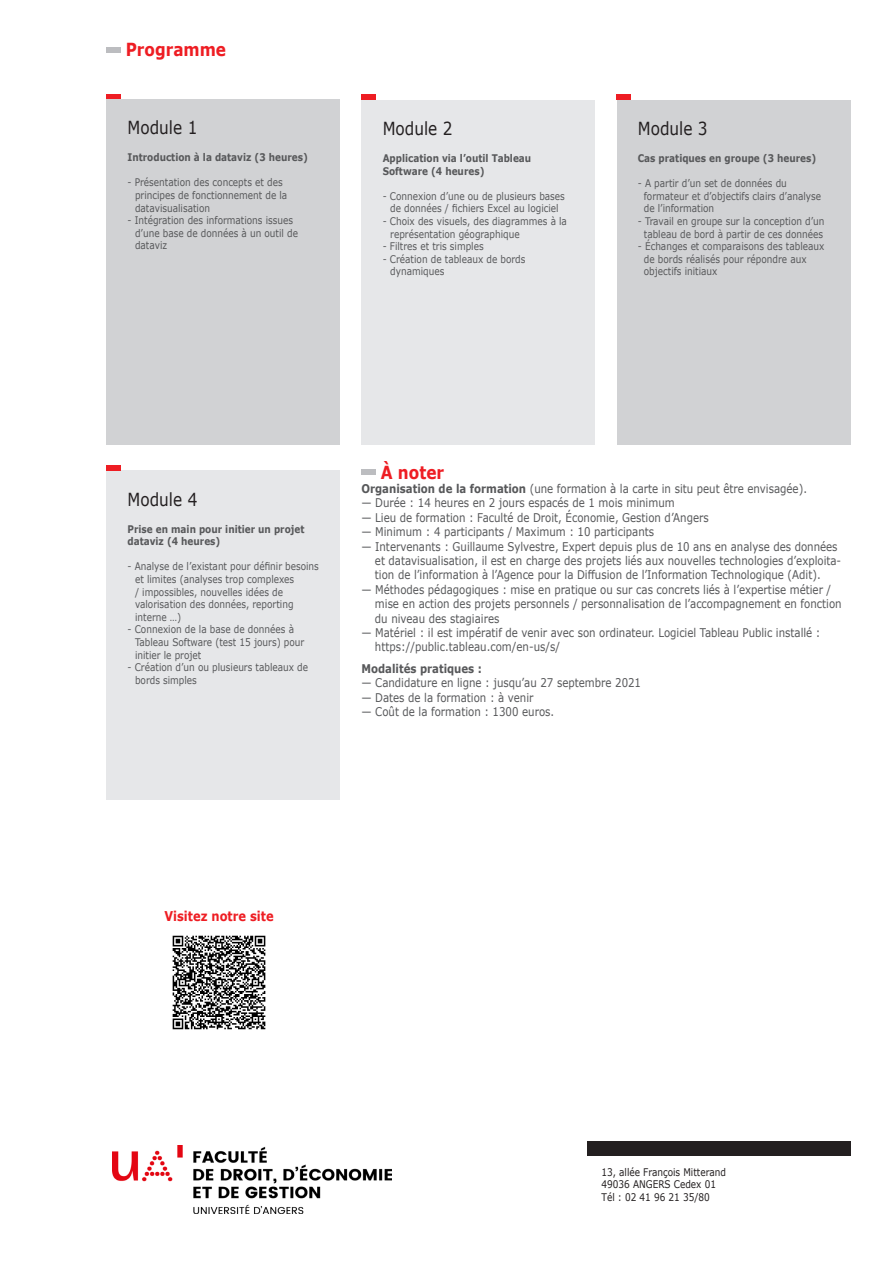
<style>
.page{position:relative;width:893px;height:1263px;background:#fff}
.page>*{position:absolute;margin:0;border:0;box-sizing:border-box;transform-origin:0 0}
.t1{font:18px "Verdana";color:#231f20;scale:.85 1}
.t2{font:700 18px "Verdana";color:#ee1d23;scale:.85 1}
.t3{font:700 13.5px "Verdana";color:#ee1d23;scale:.85 1}
.t4{font:12px/14.4px "Verdana";color:#57585a;scale:.85 1}
.t5{font:700 12px "Verdana";color:#57585a;scale:.85 1}
.t6{font:10.5px/12.6px "Verdana";color:#57585a;scale:.85 1}
.t7{font:700 10.5px/12.6px "Verdana";color:#57585a;scale:.85 1}
.t8{font:10.5px "Verdana";color:#231f20;scale:.85 1}
.s1{font-weight:700}
</style>
<div class="page">
<div style="left:106px;top:47px;width:14px;height:6px;background:#bcbdc0"></div>
<div style="left:587px;top:1142px;width:263px;height:14px;background:#231f20"></div>
<div style="left:361px;top:469px;width:15px;height:6px;background:#bcbdc0"></div>
<div style="left:106px;top:99px;width:234px;height:346px;background:#d1d2d4"></div>
<hr style="left:106px;top:95px;width:14px;height:4px;background:#ee1d23">
<div style="left:361px;top:100px;width:234px;height:345px;background:#e6e7e9"></div>
<div style="left:361px;top:94px;width:15px;height:6px;background:#ee1d23"></div>
<div style="left:617px;top:100px;width:233px;height:345px;background:#d1d2d4"></div>
<div style="left:617px;top:94px;width:14px;height:6px;background:#ee1d23"></div>
<div style="left:106px;top:470px;width:234px;height:330px;background:#e6e7e9"></div>
<div style="left:106px;top:465px;width:14px;height:5px;background:#ee1d23"></div>
<img style="left:172px;top:935px;width:94px;height:95px">
<img style="left:112px;top:1146px;width:280px;height:67px">
<h1 class="t2" style="left:126px;top:37px;width:120px">Programme</h1>
<p class="t1" style="left:128px;top:115px;width:84px">Module 1</p>
<p class="t7" style="left:128px;top:151px;width:214px">Introduction à la dataviz (3 heures)</p>
<p class="t6" style="left:135px;top:176px;width:181px;text-indent:-8px">- Présentation des concepts et des principes de fonctionnement de la datavisualisation</p>
<p class="t6" style="left:135px;top:214px;width:193px;text-indent:-8px">- Intégration des informations issues d’une base de données à un outil de dataviz</p>
<p class="t1" style="left:383px;top:116px;width:84px">Module 2</p>
<p class="t7" style="left:383px;top:152px;width:176px">Application via l’outil Tableau<br>Software (4 heures)</p>
<p class="t6" style="left:383px;top:190px;width:216px;text-align:center">- Connexion d’une ou de plusieurs bases de données / fichiers Excel au logiciel</p>
<p class="t6" style="left:390px;top:215px;width:209px;text-indent:-8px">- Choix des visuels, des diagrammes à la représentation géographique</p>
<p class="t6" style="left:383px;top:240px;width:120px">- Filtres et tris simples</p>
<p class="t6" style="left:390px;top:253px;width:161px;text-indent:-8px">- Création de tableaux de bords dynamiques</p>
<p class="t1" style="left:638px;top:116px;width:84px">Module 3</p>
<p class="t7" style="left:638px;top:152px;width:211px">Cas pratiques en groupe (3 heures)</p>
<p class="t6" style="left:644px;top:177px;width:210px;text-indent:-6px">- A partir d’un set de données du formateur et d’objectifs clairs d’analyse de l’information</p>
<p class="t6" style="left:638px;top:215px;width:221px;text-align:center">- Travail en groupe sur la conception d’un tableau de bord à partir de ces données</p>
<p class="t6" style="left:644px;top:240px;width:214px;text-indent:-6px">- Échanges et comparaisons des tableaux de bords réalisés pour répondre aux objectifs initiaux</p>
<p class="t1" style="left:128px;top:487px;width:84px">Module 4</p>
<p class="t7" style="left:128px;top:522px;width:210px">Prise en main pour initier un projet dataviz (4 heures)</p>
<p class="t6" style="left:135px;top:560px;width:218px;text-indent:-8px">- Analyse de l’existant pour définir besoins et limites (analyses trop complexes<br>/ impossibles, nouvelles idées de valorisation des données, reporting interne …)</p>
<p class="t6" style="left:135px;top:623px;width:201px;text-indent:-8px">- Connexion de la base de données à<br>Tableau Software (test 15 jours) pour initier le projet</p>
<p class="t6" style="left:135px;top:661px;width:205px;text-indent:-8px">- Création d’un ou plusieurs tableaux de bords simples</p>
<p class="t2" style="left:381px;top:459px;width:76px">À noter</p>
<p class="t4" style="left:361px;top:481px;width:526px"><span class="s1">Organisation de la formation</span> (une formation à la carte in situ peut être envisagée).</p>
<p class="t4" style="left:361px;top:496px;width:370px">— Durée : 14 heures en 2 jours espacés de 1 mois minimum</p>
<p class="t4" style="left:361px;top:510px;width:410px">— Lieu de formation : Faculté de Droit, Économie, Gestion d’Angers</p>
<p class="t4" style="left:361px;top:524px;width:346px">— Minimum : 4 participants / Maximum : 10 participants</p>
<p class="t4" style="left:375px;top:539px;width:550px;text-indent:-14px">— Intervenants : Guillaume Sylvestre, Expert depuis plus de 10 ans en analyse des données et datavisualisation, il est en charge des projets liés aux nouvelles technologies d’exploita&shy;tion de l’information à l’Agence pour la Diffusion de l’Information Technologique (Adit).</p>
<p class="t4" style="left:375px;top:582px;width:551px;text-indent:-14px">— Méthodes pédagogiques : mise en pratique ou sur cas concrets liés à l’expertise métier / mise en action des projets personnels / personnalisation de l’accompagnement en fonction du niveau des stagiaires</p>
<p class="t4" style="left:375px;top:625px;width:526px;text-indent:-14px">— Matériel : il est impératif de venir avec son ordinateur. Logiciel Tableau Public installé : https://public.tableau.com/en-us/s/</p>
<p class="t5" style="left:361px;top:660px;width:143px">Modalités pratiques :</p>
<p class="t4" style="left:361px;top:676px;width:331px">— Candidature en ligne : jusqu’au 27 septembre 2021</p>
<p class="t4" style="left:361px;top:690px;width:204px">— Dates de la formation : à venir</p>
<p class="t4" style="left:361px;top:704px;width:228px">— Coût de la formation : 1300 euros.</p>
<p class="t3" style="left:164px;top:906px;width:130px">Visitez notre site</p>
<p class="t8" style="left:601px;top:1165px;width:148px">13, allée François Mitterand</p>
<p class="t8" style="left:601px;top:1177px;width:136px">49036 ANGERS Cedex 01</p>
<p class="t8" style="left:601px;top:1190px;width:129px">Tél : 02 41 96 21 35/80</p>
</div>
